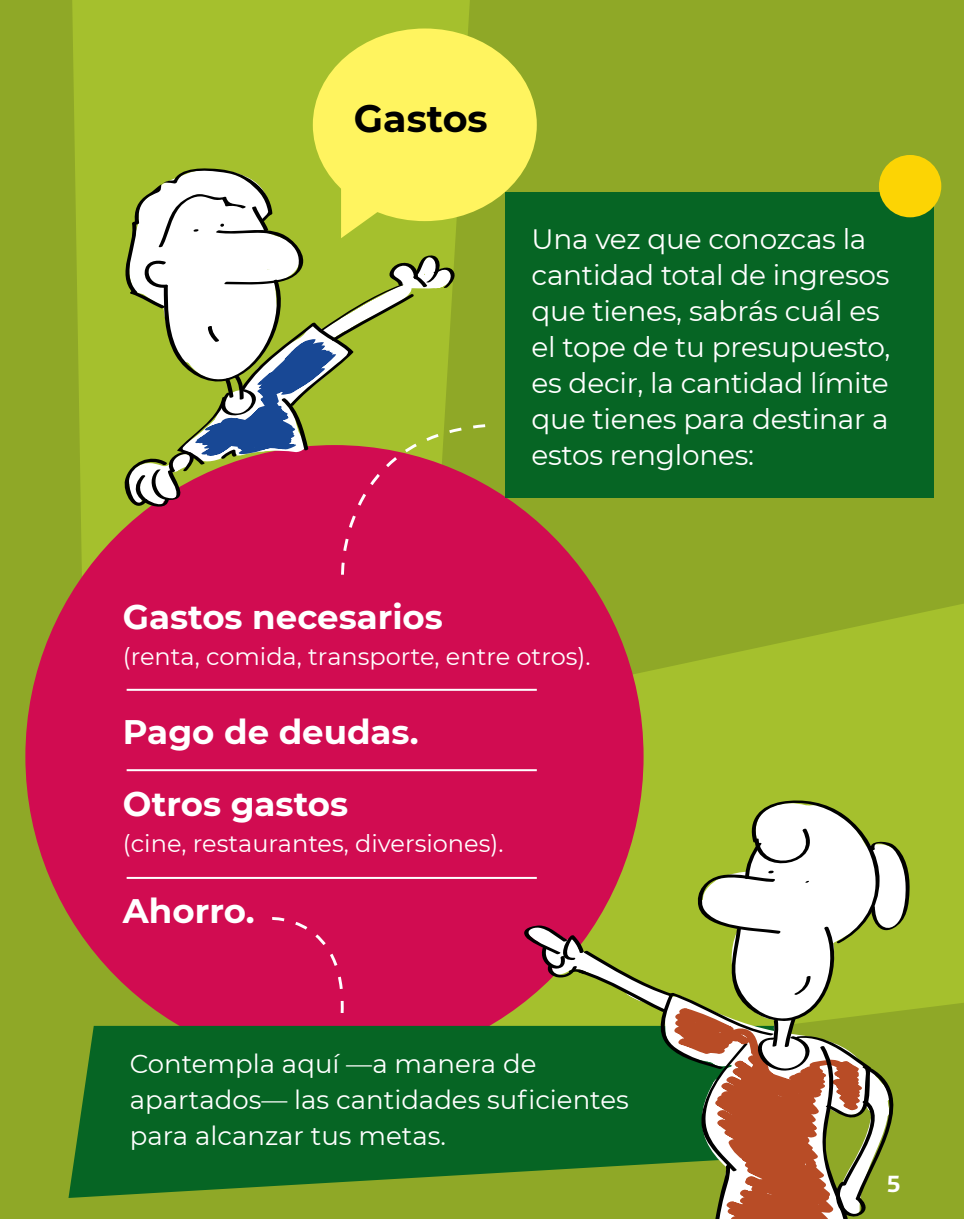
<style>
.page{position:relative;width:964px;height:1219px;background:#8fa827}
.page>*{position:absolute;margin:0;border:0;box-sizing:border-box;transform-origin:0 0}
.t1{font:700 38px "Montserrat";color:#000}
.t2{font:700 34px/72.8px "Montserrat";color:#fff}
.t3{font:28px/36px "Montserrat";letter-spacing:-.01em;color:#fff}
.t4{font:28px "Presidencia Firme";color:#fff}
.t5{font:26px/36px "Montserrat";color:#fff}
.t6{font:24px "Montserrat";color:#fff}
</style>
<div class="page">
<div style="left:72px;top:0;width:398px;height:591px;background:#a5c02d"></div>
<svg style="left:490px;top:604px;width:474px;height:422px;fill:#a5c02d"></svg>
<div style="left:25px;top:445px;width:618px;height:623px;background:#d10c51;border-radius:50%"></div>
<svg style="left:68px;top:1026px;width:456px;height:172px;background:#176d24"></svg>
<svg style="left:272px;top:917px;width:72px;height:96px"></svg>
<div style="left:313px;top:29px;width:224px;height:192px;background:#fff45f;border-radius:50%"></div>
<hr style="left:127px;top:689px;width:410px;height:2px;background:#fff">
<hr style="left:127px;top:769px;width:410px;height:2px;background:#fff">
<hr style="left:127px;top:877px;width:410px;height:2px;background:#fff">
<div style="left:505px;top:193px;width:429px;height:305px;background:#066524"></div>
<svg style="left:524px;top:798px;width:400px;height:421px"></svg>
<svg style="left:115px;top:166px;width:373px;height:409px"></svg>
<div style="left:879px;top:155px;width:62px;height:62px;background:#fcd404;border-radius:50%"></div>
<h1 class="t1" style="left:354px;top:91px;width:135px">Gastos</h1>
<p class="t3" style="left:531px;top:220px;width:360px">Una vez que conozcas la cantidad total de ingresos que tienes, sabrás cuál es el tope de tu presupuesto, es decir, la cantidad límite que tienes para destinar a estos renglones:</p>
<p class="t2" style="left:123px;top:579px;width:321px">Gastos necesarios</p>
<p class="t6" style="left:123px;top:640px;width:469px">(renta, comida, transporte, entre otros).</p>
<p class="t2" style="left:123px;top:693px;width:297px">Pago de deudas.<br>Otros gastos</p>
<p class="t6" style="left:123px;top:827px;width:382px">(cine, restaurantes, diversiones).</p>
<p class="t2" style="left:123px;top:872px;width:133px">Ahorro.</p>
<p class="t5" style="left:130px;top:1045px;width:500px">Contempla aquí —a manera de apartados— las cantidades suficientes para alcanzar tus metas.</p>
<p class="t4" style="left:886px;top:1167px;width:17px">5</p>
</div>
